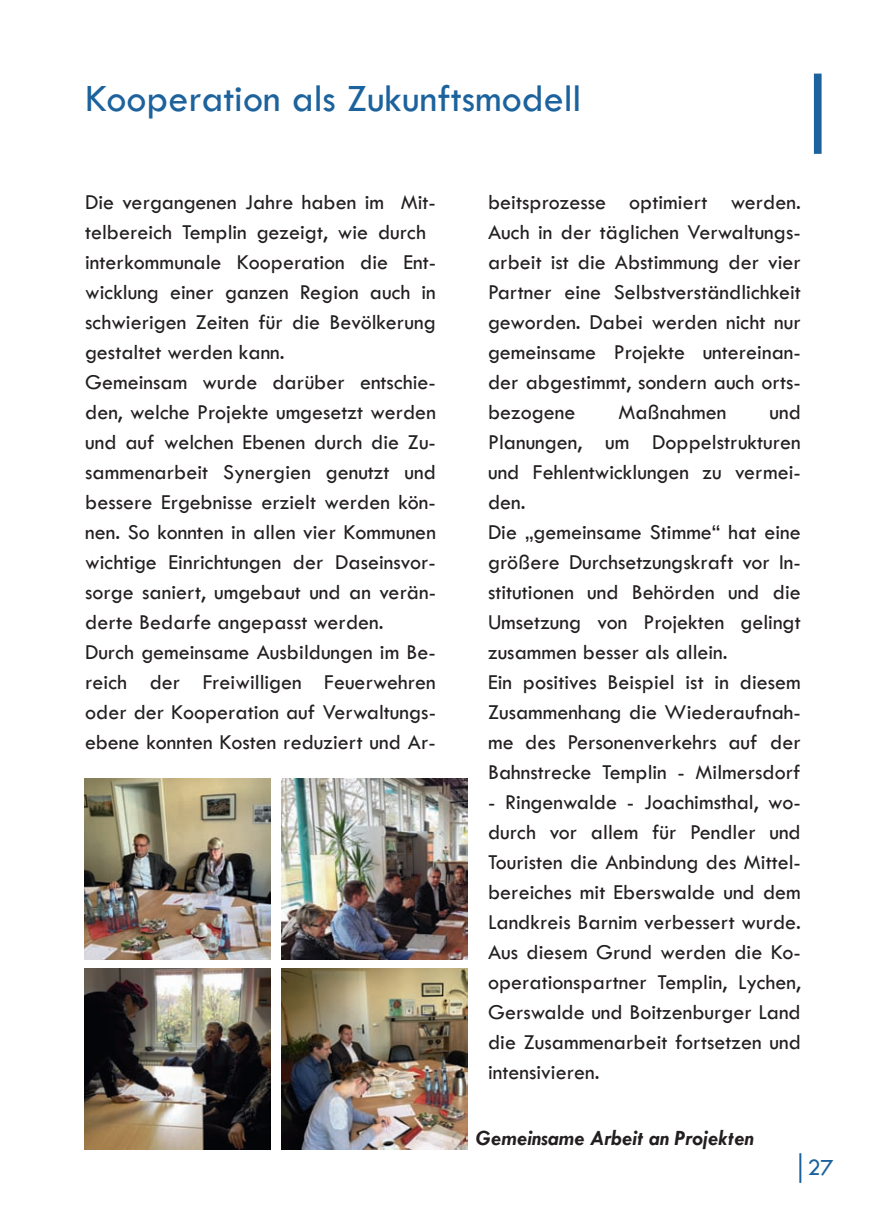
<style>
.page{position:relative;width:874px;height:1225px;background:#fff}
.page>*{position:absolute;margin:0;border:0;box-sizing:border-box;transform-origin:0 0}
.t1{font:40px "Tw Cen";color:#1c629d}
.t2{font:24px "Tw Cen";color:#1c629d}
.t3{font:22px/30px "Tw Cen";color:#231f20}
.t4{font:italic 700 22px "Tw Cen";letter-spacing:.005em;color:#231f20}
</style>
<div class="page">
<hr style="left:799px;top:1153px;width:2px;height:29px;background:#1c629d">
<div style="left:813px;top:74px;width:8px;height:80px;background:#1c629d"></div>
<img style="left:84px;top:778px;width:186px;height:181px">
<img style="left:84px;top:968px;width:186px;height:181px">
<img style="left:281px;top:778px;width:186px;height:181px">
<img style="left:281px;top:968px;width:186px;height:181px">
<h1 class="t1" style="left:85px;top:81px;width:497px">Kooperation als Zukunftsmodell</h1>
<p class="t3" style="left:85px;top:188px;width:352px">Die vergangenen Jahre haben im Mit&shy;telbereich Templin gezeigt, wie durch interkommunale Kooperation die Ent&shy;wicklung einer ganzen Region auch in schwierigen Zeiten für die Bevölkerung gestaltet werden kann.<br>Gemeinsam wurde darüber entschie&shy;den, welche Projekte umgesetzt werden und auf welchen Ebenen durch die Zu&shy;sammenarbeit Synergien genutzt und bessere Ergebnisse erzielt werden kön&shy;nen. So konnten in allen vier Kommunen wichtige Einrichtungen der Daseinsvor&shy;sorge saniert, umgebaut und an verän&shy;derte Bedarfe angepasst werden.<br>Durch gemeinsame Ausbildungen im Be&shy;reich der Freiwilligen Feuerwehren oder der Kooperation auf Verwaltungs&shy;ebene konnten Kosten reduziert und Ar-</p>
<p class="t3" style="left:488px;top:188px;width:314px;text-align:justify">beitsprozesse optimiert werden.<br>Auch in der täglichen Verwaltungs&shy;arbeit ist die Abstimmung der vier Partner eine Selbstverständlichkeit geworden. Dabei werden nicht nur gemeinsame Projekte untereinan&shy;der abgestimmt, sondern auch orts&shy;bezogene</p>
<p class="t3" style="left:618px;top:398px;width:110px">Maßnahmen</p>
<p class="t3" style="left:488px;top:398px;width:314px;text-indent:281px">und<br>Planungen, um Doppelstrukturen und Fehlentwicklungen zu vermei&shy;den.<br>Die „gemeinsame Stimme“ hat eine größere Durchsetzungskraft vor In&shy;stitutionen und Behörden und die<br>Umsetzung von Projekten gelingt zusammen besser als allein.<br>Ein positives Beispiel ist in diesem<br>Zusammenhang die Wiederaufnah&shy;me des Personenverkehrs auf der<br>Bahnstrecke Templin - Milmersdorf</p>
<p class="t3" style="left:488px;top:788px;width:314px;text-align:justify">- Ringenwalde - Joachimsthal, wo&shy;durch vor allem für Pendler und Touristen die Anbindung des Mittel&shy;bereiches mit Eberswalde und dem Landkreis Barnim verbessert wurde.<br>Aus diesem Grund werden die Ko&shy;operationspartner Templin, Lychen, Gerswalde und Boitzenburger Land die Zusammenarbeit fortsetzen und intensivieren.</p>
<p class="t4" style="left:475px;top:1124px;width:279px">Gemeinsame Arbeit an Projekten</p>
<p class="t2" style="left:806px;top:1157px;width:28px">27</p>
</div>
